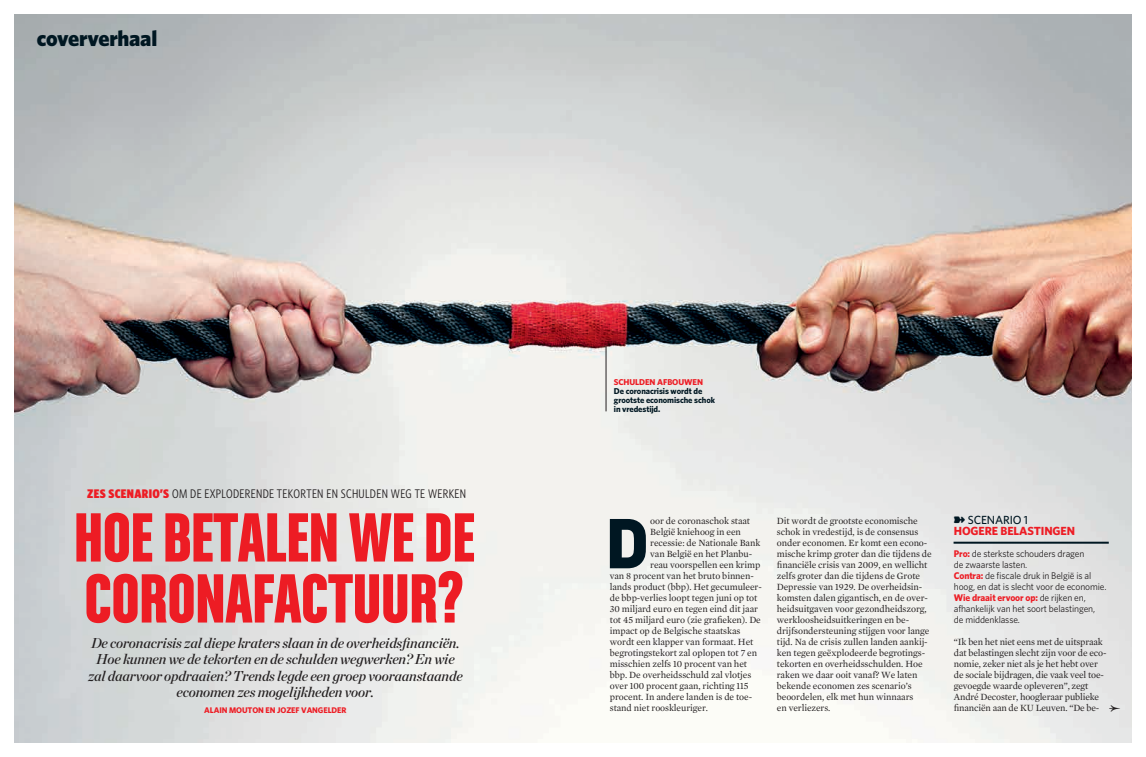
<style>
.page{position:relative;width:1146px;height:757px;background:#fff}
.page>*{position:absolute;margin:0;border:0;box-sizing:border-box;transform-origin:0 0}
.t1{font:74px/61px "Chalet Comprime Hong Kong Sixty";color:#ed1c24}
.t2{font:900 69.3px "DIN";color:#001722}
.t3{font:900 22px "Whitney";letter-spacing:-.01em;color:#001722}
.t4{font:15px "Mercury Numeric G1";color:#231f20}
.t5{font:italic 14.3px/16.2px "Chronicle Display Semi";letter-spacing:-.01em;color:#231f20;text-align:center}
.t6{font:12.5px "Whitney Condensed";letter-spacing:.025em;color:#231f20}
.t7{font:700 11.8px/11px "Whitney";letter-spacing:-.01em;color:#ed1c24}
.t8{font:9.7px/11px "Mercury Text G1";letter-spacing:-.01em;color:#231f20}
.t9{font:9.7px/11px "Whitney";letter-spacing:-.015em;color:#231f20}
.t10{font:700 8.5px/9px "Whitney";letter-spacing:-.01em;color:#001722}
.t11{font:700 8.5px "Whitney";letter-spacing:-.01em;color:#ed1c24}
.t12{font:700 8.2px "Whitney";letter-spacing:-.01em;color:#ed1c24}
.s1{font-weight:900;color:#ed1c24}
.s2{color:#001722}
.s3{font-weight:500;color:#001722}
.s4{font-weight:700;color:#ed1c24}
</style>
<div class="page">
<img style="left:14px;top:14px;width:1117px;height:729px">
<svg style="left:953px;top:542px;width:155px;height:2px"></svg>
<hr style="left:605px;top:346px;width:1px;height:65px;background:#231f20">
<h3 class="t3" style="left:37px;top:25px;width:122px">coververhaal</h3>
<p class="t6" style="left:87px;top:486px;width:380px"><span class="s1">ZES SCENARIO’S</span> OM DE EXPLODERENDE TEKORTEN EN SCHULDEN WEG TE WERKEN</p>
<h1 class="t1" style="left:74px;top:505px;width:402px">HOE BETALEN WE DE<br>CORONAFACTUUR?</h1>
<h3 class="t5" style="left:88px;top:635px;width:376px">De coronacrisis zal diepe kraters slaan in de overheidsfinanciën.<br>Hoe kunnen we de tekorten en de schulden wegwerken? En wie zal daarvoor opdraaien? Trends legde een groep vooraanstaande economen zes mogelijkheden voor.</h3>
<p class="t12" style="left:204px;top:705px;width:144px">ALAIN MOUTON EN JOZEF VANGELDER</p>
<p class="t11" style="left:613px;top:376px;width:91px">SCHULDEN AFBOUWEN</p>
<p class="t10" style="left:613px;top:386px;width:103px">De coronacrisis wordt de grootste economische schok in vredestijd.</p>
<h2 class="t2" style="left:605px;top:497px;width:46px">D</h2>
<p class="t8" style="left:650px;top:515px;width:101px">oor de coronaschok staat</p>
<p class="t8" style="left:650px;top:526px;width:92px">België kniehoog in een</p>
<p class="t8" style="left:650px;top:537px;width:112px">recessie: de Nationale Bank</p>
<p class="t8" style="left:650px;top:548px;width:104px">van België en het Planbu-</p>
<p class="t8" style="left:650px;top:559px;width:112px">reau voorspellen een krimp</p>
<p class="t8" style="left:609px;top:570px;width:145px">van 8 procent van het bruto binnen-</p>
<p class="t8" style="left:609px;top:581px;width:153px">lands product (bbp). Het gecumuleer-</p>
<p class="t8" style="left:609px;top:592px;width:149px">de bbp-verlies loopt tegen juni op tot</p>
<p class="t8" style="left:609px;top:603px;width:150px">30 miljard euro en tegen eind dit jaar</p>
<p class="t8" style="left:609px;top:614px;width:152px">tot 45 miljard euro (zie grafieken). De</p>
<p class="t8" style="left:609px;top:625px;width:132px">impact op de Belgische staatskas</p>
<p class="t8" style="left:609px;top:636px;width:145px">wordt een klapper van formaat. Het</p>
<p class="t8" style="left:609px;top:647px;width:149px">begrotingstekort zal oplopen tot 7 en</p>
<p class="t8" style="left:609px;top:658px;width:139px">misschien zelfs 10 procent van het</p>
<p class="t8" style="left:609px;top:669px;width:143px">bbp. De overheidsschuld zal vlotjes</p>
<p class="t8" style="left:609px;top:680px;width:140px">over 100 procent gaan, richting 115</p>
<p class="t8" style="left:609px;top:691px;width:144px">procent. In andere landen is de toe-</p>
<p class="t8" style="left:609px;top:702px;width:100px">stand niet rooskleuriger.</p>
<p class="t8" style="left:776px;top:515px;width:156px">Dit wordt de grootste economische schok in vredestijd, is de consensus onder economen. Er komt een econo&shy;mische krimp groter dan die tijdens de financiële crisis van 2009, en wellicht zelfs groter dan die tijdens de Grote Depressie van 1929. De overheidsin&shy;komsten dalen gigantisch, en de over&shy;heidsuitgaven voor gezondheidszorg, werkloosheidsuitkeringen en be&shy;drijfsondersteuning stijgen voor lange tijd. Na de crisis zullen landen aankij&shy;ken tegen geëxplodeerde begrotings&shy;tekorten en overheidsschulden. Hoe raken we daar ooit vanaf? We laten bekende economen zes scenario’s beoordelen, elk met hun winnaars<br>en verliezers.</p>
<p class="t7" style="left:953px;top:514px;width:123px"><span class="s2">➽</span> <span class="s3">SCENARIO 1<br></span>HOGERE BELASTINGEN</p>
<p class="t9" style="left:953px;top:548px;width:154px"><span class="s4">Pro:</span> de sterkste schouders dragen<br>de zwaarste lasten.<br><span class="s4">Contra:</span> de fiscale druk in België is al hoog, en dat is slecht voor de economie.<br><span class="s4">Wie draait ervoor op:</span> de rijken en, afhankelijk van het soort belastingen, de middenklasse.</p>
<p class="t8" style="left:953px;top:636px;width:154px">“Ik ben het niet eens met de uitspraak dat belastingen slecht zijn voor de eco&shy;nomie, zeker niet als je het hebt over de sociale bijdragen, die vaak veel toe&shy;gevoegde waarde opleveren”, zegt André Decoster, hoogleraar publieke financiën aan de KU Leuven. “De be-</p>
<h3 class="t4" style="left:1109px;top:699px;width:13px">≤</h3>
</div>
